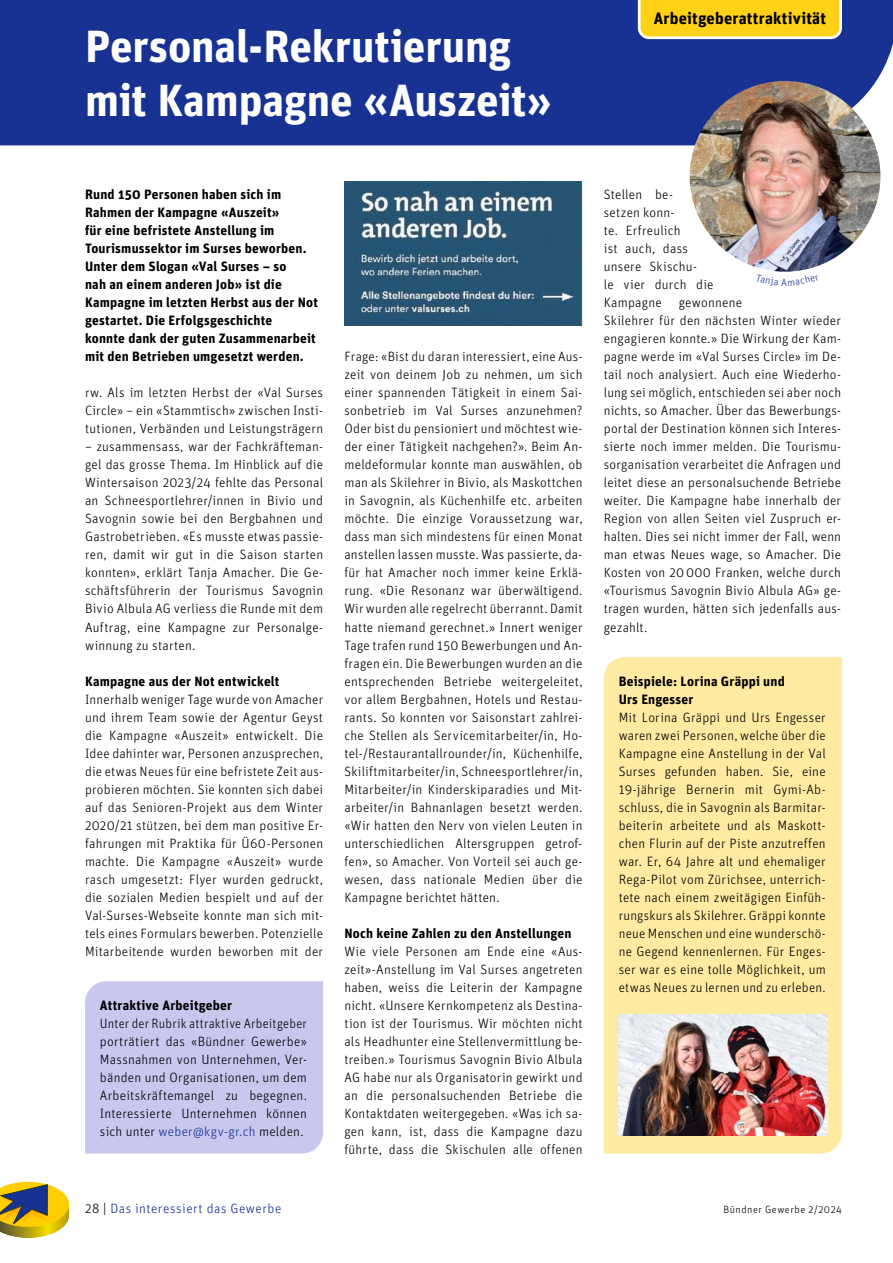
<style>
.page{position:relative;width:893px;height:1263px;background:#fff}
.page>*{position:absolute;margin:0;border:0;box-sizing:border-box;transform-origin:0 0}
.Haupttitel{font:45px/54px "Unit SO Pri Bold";letter-spacing:-.005em;color:#fff}
.Grundschrift{font:16.5px "Unit SO Pri Bold";letter-spacing:.015em;color:#000}
.Grundschrift-2{font:13.5px/18px "Unit SO Pri Light";letter-spacing:.015em;color:#000;text-align:justify}
.Lead{font:13.5px/18px "Unit SO Pri Bold";letter-spacing:.015em;color:#000}
.Grundschrift-3{font:13.5px/18px "Unit SO Pri Light";letter-spacing:.015em;color:#000;text-align:justify;scale:.95 1}
.Untertitel{font:13.5px/18px "Unit SO Pri Bold";letter-spacing:.015em;color:#000}
.t1{font:13.5px "Unit SO Pri Light";letter-spacing:.04em;color:#183293}
.t2{font:10.5px "Unit SO Pri Light";letter-spacing:.05em;color:#000}
.s1{color:#183293}
.s2{color:#000}
</style>
<div class="page">
<svg style="left:0;top:1182px;width:69px;height:56px;background:#b3a045"></svg>
<div style="left:0;top:0;width:893px;height:145px;background:#183293"></div>
<svg style="left:638px;top:0;width:204px;height:39px;background:#fdd32c"></svg>
<img style="left:690px;top:81px;width:190px;height:191px;border-radius:95px">
<div style="left:85px;top:981px;width:238px;height:172px;background:#cac7ef"></div>
<div style="left:604px;top:657px;width:238px;height:496px;background:#ffeaa1"></div>
<img style="left:344px;top:181px;width:239px;height:144px">
<img style="left:619px;top:1015px;width:208px;height:120px">
<p class="Haupttitel" style="left:85px;top:19px;width:468px">Personal-Rekrutierung mit Kampagne «Auszeit»</p>
<p class="Grundschrift" style="left:654px;top:8px;width:174px">Arbeitgeberattraktivität</p>
<p class="Lead" style="left:85px;top:185px;width:235px">Rund 150 Personen haben sich im Rahmen der Kampagne «Auszeit»<br>für eine befristete Anstellung im Tourismussektor im Surses beworben.<br>Unter dem Slogan «Val Surses – so<br>nah an einem anderen Job» ist die Kampagne im letzten Herbst aus der Not gestartet. Die Erfolgsgeschichte<br>konnte dank der guten Zusammenarbeit mit den Betrieben umgesetzt werden.</p>
<p class="Grundschrift-2" style="left:85px;top:384px;width:240px">rw. Als im letzten Herbst der «Val Surses Circle» – ein «Stammtisch» zwischen Insti&shy;tutionen, Verbänden und Leistungsträgern</p>
<p class="Grundschrift-2" style="left:85px;top:438px;width:240px">– zusammensass, war der Fachkräfteman&shy;gel das grosse Thema. Im Hinblick auf die Wintersaison 2023/24 fehlte das Personal an Schneesportlehrer/innen in Bivio und Savognin sowie bei den Bergbahnen und Gastrobetrieben. «Es musste etwas passie&shy;ren, damit wir gut in die Saison starten konnten», erklärt Tanja Amacher. Die Ge&shy;schäftsführerin der Tourismus Savognin Bivio Albula AG verliess die Runde mit dem Auftrag, eine Kampagne zur Personalge&shy;winnung zu starten.</p>
<p class="Untertitel" style="left:85px;top:671px;width:196px">Kampagne aus der Not entwickelt</p>
<p class="Grundschrift-2" style="left:85px;top:690px;width:240px">Innerhalb weniger Tage wurde von Amacher und ihrem Team sowie der Agentur Geyst die Kampagne «Auszeit» entwickelt. Die Idee dahinter war, Personen anzusprechen, die etwas Neues für eine befristete Zeit aus&shy;probieren möchten. Sie konnten sich dabei auf das Senioren-Projekt aus dem Winter 2020/21 stützen, bei dem man positive Er&shy;fahrungen mit Praktika für Ü60-Personen machte. Die Kampagne «Auszeit» wurde rasch umgesetzt: Flyer wurden gedruckt, die sozialen Medien bespielt und auf der Val-Surses-Webseite konnte man sich mit&shy;tels eines Formulars bewerben. Potenzielle Mitarbeitende wurden beworben mit der</p>
<p class="Untertitel" style="left:100px;top:995px;width:134px">Attraktive Arbeitgeber</p>
<p class="Grundschrift-3" style="left:100px;top:1014px;width:219px">Unter der Rubrik attraktive Arbeitgeber porträtiert das «Bündner Gewerbe» Massnahmen von Unternehmen, Ver&shy;bänden und Organisationen, um dem Arbeitskräftemangel zu begegnen.<br>Interessierte Unternehmen können sich unter <span class="s1">weber@kgv-gr.ch</span> melden.</p>
<p class="Grundschrift-2" style="left:344px;top:348px;width:240px">Frage: «Bist du daran interessiert, eine Aus&shy;zeit von deinem Job zu nehmen, um sich einer spannenden Tätigkeit in einem Sai&shy;sonbetrieb im Val Surses anzunehmen?<br>Oder bist du pensioniert und möchtest wie&shy;der einer Tätigkeit nachgehen?». Beim An&shy;meldeformular konnte man auswählen, ob man als Skilehrer in Bivio, als Maskottchen in Savognin, als Küchenhilfe etc. arbeiten möchte. Die einzige Voraussetzung war, dass man sich mindestens für einen Monat anstellen lassen musste. Was passierte, da&shy;für hat Amacher noch immer keine Erklä&shy;rung. «Die Resonanz war überwältigend.<br>Wir wurden alle regelrecht überrannt. Damit hatte niemand gerechnet.» Innert weniger Tage trafen rund 150 Bewerbungen und An&shy;fragen ein. Die Bewerbungen wurden an die entsprechenden Betriebe weitergeleitet, vor allem Bergbahnen, Hotels und Restau&shy;rants. So konnten vor Saisonstart zahlrei&shy;che Stellen als Servicemitarbeiter/in, Ho&shy;tel-/Restaurantallrounder/in, Küchenhilfe, Skiliftmitarbeiter/in, Schneesportlehrer/in, Mitarbeiter/in Kinderskiparadies und Mit&shy;arbeiter/in Bahnanlagen besetzt werden. «Wir hatten den Nerv von vielen Leuten in unterschiedlichen Altersgruppen getrof&shy;fen», so Amacher. Von Vorteil sei auch ge&shy;wesen, dass nationale Medien über die Kampagne berichtet hätten.</p>
<p class="Untertitel" style="left:344px;top:923px;width:229px">Noch keine Zahlen zu den Anstellungen</p>
<p class="Grundschrift-2" style="left:344px;top:942px;width:240px">Wie viele Personen am Ende eine «Aus&shy;zeit»-Anstellung im Val Surses angetreten haben, weiss die Leiterin der Kampagne nicht. «Unsere Kernkompetenz als Destina&shy;tion ist der Tourismus. Wir möchten nicht als Headhunter eine Stellenvermittlung be&shy;treiben.» Tourismus Savognin Bivio Albula AG habe nur als Organisatorin gewirkt und an die personalsuchenden Betriebe die Kontaktdaten weitergegeben. «Was ich sa&shy;gen kann, ist, dass die Kampagne dazu führte, dass die Skischulen alle offenen</p>
<p class="Grundschrift-2" style="left:604px;top:186px;width:239px;text-align:left">Stellen be-<br>setzen konn-<br>te. Erfreulich<br>ist auch, dass<br>unsere Skischu-<br>le vier durch die<br>Kampagne gewonnene<br>Skilehrer für den nächsten Winter wieder engagieren konnte.» Die Wirkung der Kam&shy;pagne werde im «Val Surses Circle» im De&shy;tail noch analysiert. Auch eine Wiederho&shy;lung sei möglich, entschieden sei aber noch nichts, so Amacher. Über das Bewerbungs&shy;portal der Destination können sich Interes&shy;sierte noch immer melden. Die Tourismu&shy;sorganisation verarbeitet die Anfragen und leitet diese an personalsuchende Betriebe weiter. Die Kampagne habe innerhalb der<br>Region von allen Seiten viel Zuspruch er&shy;halten. Dies sei nicht immer der Fall, wenn man etwas Neues wage, so Amacher. Die<br>Kosten von 20000 Franken, welche durch «Tourismus Savognin Bivio Albula AG» ge&shy;tragen wurden, hätten sich jedenfalls aus&shy;gezahlt.</p>
<p class="Untertitel" style="left:619px;top:671px;width:168px">Beispiele: Lorina Gräppi und<br>Urs Engesser</p>
<p class="Grundschrift-2" style="left:619px;top:708px;width:209px">Mit Lorina Gräppi und Urs Engesser waren zwei Personen, welche über die Kampagne eine Anstellung in der Val Surses gefunden haben. Sie, eine 19-jährige Bernerin mit Gymi-Ab&shy;schluss, die in Savognin als Barmitar&shy;beiterin arbeitete und als Maskott&shy;chen Flurin auf der Piste anzutreffen war. Er, 64 Jahre alt und ehemaliger Rega-Pilot vom Zürichsee, unterrich&shy;tete nach einem zweitägigen Einfüh&shy;rungskurs als Skilehrer. Gräppi konnte neue Menschen und eine wunderschö&shy;ne Gegend kennenlernen. Für Enges&shy;ser war es eine tolle Möglichkeit, um etwas Neues zu lernen und zu erleben.</p>
<p class="t1" style="left:85px;top:1201px;width:198px"><span class="s2">28 |</span> Das interessiert das Gewerbe</p>
<p class="t2" style="left:723px;top:1203px;width:120px">Bündner Gewerbe 2/2024</p>
</div>
